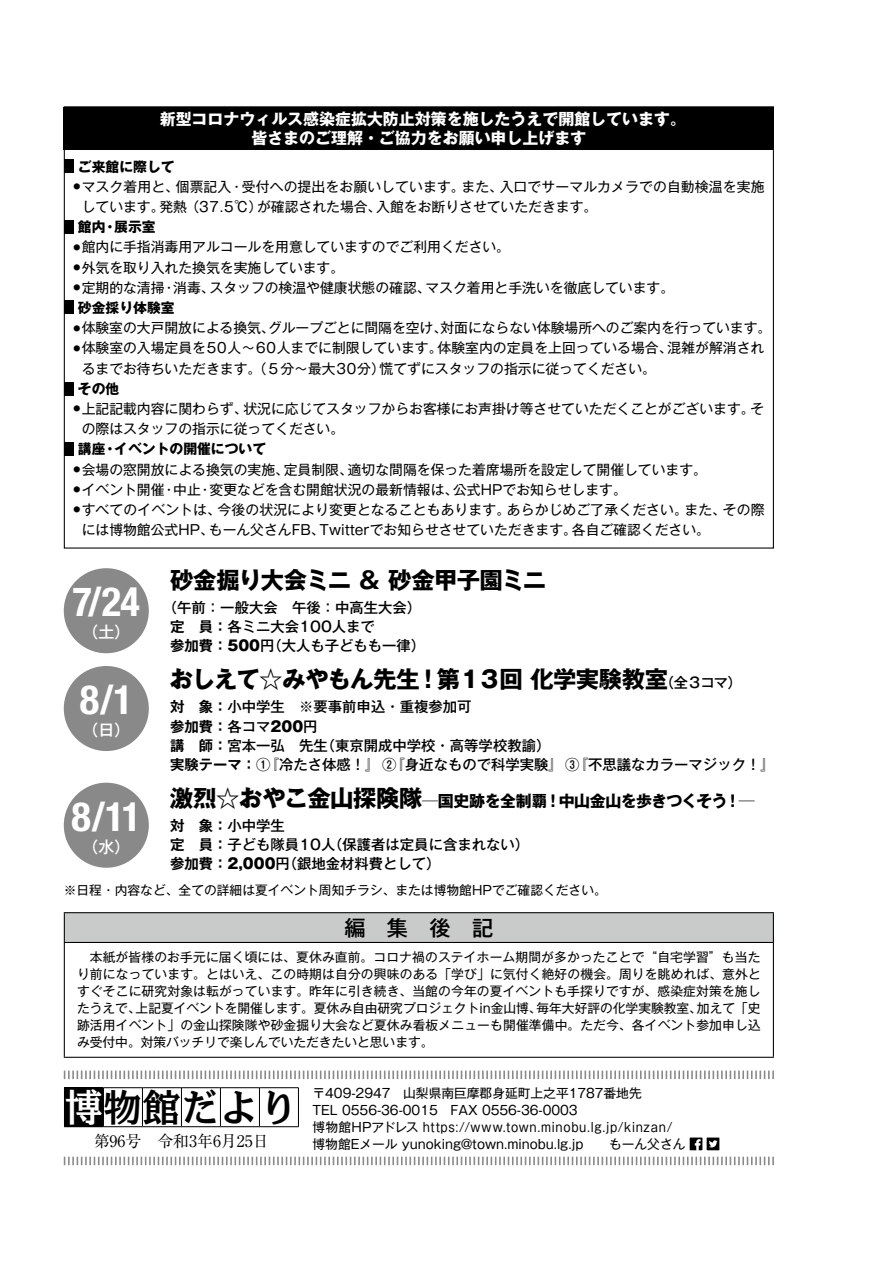
<style>
.page{position:relative;width:893px;height:1263px;background:#fff}
.page>*{position:absolute;margin:0;border:0;box-sizing:border-box;transform-origin:0 0}
.t1{font:700 condensed 40.35px "Helvetica Neue";color:#fff}
.t2{font:38.55px "Ro NOW Std MB";letter-spacing:.01em;color:#000}
.t3{font:700 23.4px "Gothic MB101 Pro";letter-spacing:-.04em;color:#000}
.t4{font:500 21.3px "Gothic MB101 Pro";color:#000}
.t5{font:700 15.9px/19.2px "Gothic MB101 Pro";color:#fff;text-align:center}
.t6{font:700 15.9px "Gothic MB101 Pro";letter-spacing:-.03em;color:#000}
.t7{font:15.9px "Ryumin Pro";color:#000}
.t8{font:500 15.9px "Gothic MB101 Pro";color:#fff}
.t9{font:500 14.4px/19.2px "Gothic MB101 Pro";color:#000}
.t10{font:700 14.4px "Gothic MB101 Pro De";color:#000}
.t11{font:13.8px/20.2px "Gothic MB101 Pro";color:#000}
.t12{font:700 13.8px "Gothic MB101 Pro";color:#000}
.t13{font:12.75px/17px "Gothic MB101 Pro";color:#000;text-align:justify}
.s1{font-weight:700}
.s2{font-family:"Gothic MB101 Pro De";font-weight:700}
.s3{font-weight:800}
.s4{font-weight:500;font-size:14.4px}
.s5{font-family:"Gothic MB101 Pro";font-weight:500}
.s6{font-family:"Gothic MB101 Pro";font-weight:800}
.s7{font-size:23.4px}
.s8{color:#fff}
</style>
<div class="page">
<div style="left:64px;top:107px;width:710px;height:43px;background:#000"></div>
<div style="left:64px;top:568px;width:85px;height:85px;background:#898989;border-radius:50%"></div>
<div style="left:64px;top:666px;width:85px;height:85px;background:#898989;border-radius:50%"></div>
<div style="left:64px;top:783px;width:85px;height:85px;background:#898989;border-radius:50%"></div>
<div style="left:64px;top:913px;width:709px;height:29px;background:#c9caca"></div>
<hr style="left:64px;top:912px;width:710px;height:1px;background:#000">
<svg style="left:64px;top:913px;width:1px;height:29px"></svg>
<svg style="left:773px;top:913px;width:1px;height:29px"></svg>
<hr style="left:64px;top:942px;width:710px;height:1px;background:#000">
<hr style="left:64px;top:943px;width:1px;height:114px;background:#000">
<hr style="left:773px;top:943px;width:1px;height:114px;background:#000">
<hr style="left:64px;top:1057px;width:710px;height:1px;background:#000">
<svg style="left:690px;top:1137px;width:29px;height:13px"></svg>
<div style="left:64px;top:1088px;width:39px;height:39px;background:#000"></div>
<hr style="left:64px;top:1087px;width:39px;height:1px;background:#000">
<hr style="left:103px;top:1087px;width:39px;height:1px;background:#000">
<hr style="left:103px;top:1088px;width:1px;height:38px;background:#000">
<hr style="left:142px;top:1087px;width:39px;height:1px;background:#000">
<hr style="left:142px;top:1088px;width:1px;height:38px;background:#000">
<hr style="left:181px;top:1087px;width:39px;height:1px;background:#000">
<hr style="left:181px;top:1088px;width:1px;height:38px;background:#000">
<hr style="left:220px;top:1087px;width:39px;height:1px;background:#000">
<hr style="left:220px;top:1088px;width:1px;height:38px;background:#000">
<hr style="left:259px;top:1087px;width:40px;height:1px;background:#000">
<hr style="left:259px;top:1088px;width:1px;height:38px;background:#000">
<hr style="left:298px;top:1088px;width:1px;height:38px;background:#000">
<hr style="left:103px;top:1126px;width:39px;height:1px;background:#000">
<hr style="left:142px;top:1126px;width:39px;height:1px;background:#000">
<hr style="left:181px;top:1126px;width:39px;height:1px;background:#000">
<hr style="left:220px;top:1126px;width:39px;height:1px;background:#000">
<hr style="left:259px;top:1126px;width:40px;height:1px;background:#000">
<svg style="left:64px;top:1070px;width:710px;height:9px"></svg>
<svg style="left:64px;top:1157px;width:710px;height:8px"></svg>
<div style="left:64px;top:159px;width:9px;height:14px;background:#000"></div>
<div style="left:64px;top:220px;width:9px;height:14px;background:#000"></div>
<div style="left:64px;top:301px;width:9px;height:13px;background:#000"></div>
<div style="left:64px;top:382px;width:9px;height:13px;background:#000"></div>
<div style="left:64px;top:442px;width:9px;height:14px;background:#000"></div>
<p class="t5" style="left:160px;top:107px;width:528px">新型コロナウィルス感染症拡大防止対策を施したうえで開館しています。皆さまのご理解・ご協力をお願い申し上げます</p>
<p class="t12" style="left:78px;top:155px;width:98px">ご来館に際して</p>
<p class="t11" style="left:82px;top:175px;width:684px;text-indent:-8px"><sup>●</sup> マスク着用と、個票記入・受付への提出をお願いしています。また、入口でサーマルカメラでの自動検温を実施しています。発熱（37.5℃）が確認された場合、入館をお断りさせていただきます。</p>
<p class="t12" style="left:78px;top:216px;width:79px">館内・展示室</p>
<p class="t11" style="left:73px;top:235px;width:438px"><sup>●</sup> 館内に手指消毒用アルコールを用意していますのでご利用ください。</p>
<p class="t11" style="left:73px;top:255px;width:272px"><sup>●</sup> 外気を取り入れた換気を実施しています。</p>
<p class="t11" style="left:78px;top:275px;width:598px;text-indent:-5px"><sup>●</sup> 定期的な清掃・消毒、スタッフの検温や健康状態の確認、マスク着用と手洗いを徹底しています。<span class="s1">砂金採り体験室</span></p>
<p class="t11" style="left:73px;top:316px;width:699px"><sup>●</sup> 体験室の大戸開放による換気、グループごとに間隔を空け、対面にならない体験場所へのご案内を行っています。</p>
<p class="t11" style="left:82px;top:336px;width:684px;text-indent:-8px"><sup>●</sup> 体験室の入場定員を50人～60人までに制限しています。体験室内の定員を上回っている場合、混雑が解消されるまでお待ちいただきます。（５分～最大30分）慌てずにスタッフの指示に従ってください。</p>
<p class="t12" style="left:78px;top:377px;width:43px">その他</p>
<p class="t11" style="left:82px;top:397px;width:684px;text-indent:-8px"><sup>●</sup> 上記記載内容に関わらず、状況に応じてスタッフからお客様にお声掛け等させていただくことがございます。その際はスタッフの指示に従ってください。</p>
<p class="t12" style="left:78px;top:438px;width:190px">講座・イベントの開催について</p>
<p class="t11" style="left:73px;top:457px;width:635px"><sup>●</sup> 会場の窓開放による換気の実施、定員制限、適切な間隔を保った着席場所を設定して開催しています。</p>
<p class="t11" style="left:73px;top:477px;width:555px"><sup>●</sup> イベント開催・中止・変更などを含む開館状況の最新情報は、公式HPでお知らせします。</p>
<p class="t11" style="left:82px;top:498px;width:684px;text-indent:-8px"><sup>●</sup> すべてのイベントは、今後の状況により変更となることもあります。あらかじめご了承ください。また、その際には博物館公式HP、もーん父さんFB、Twitterでお知らせさせていただきます。各自ご確認ください。</p>
<h3 class="t3" style="left:170px;top:560px;width:378px">砂金掘り大会ミニ ＆ 砂金甲子園ミニ</h3>
<p class="t9" style="left:170px;top:596px;width:257px;text-indent:-7px">（午前：一般大会　午後：中高生大会）<span class="s2">定　員：</span>各ミニ大会100人まで<br><span class="s2">参加費：</span><span class="s3">500</span>円（大人も子どもも一律）</p>
<h3 class="t3" style="left:170px;top:660px;width:574px">おしえて☆みやもん先生！第１３回 化学実験教室<span class="s4">（全３コマ）</span></h3>
<p class="t9" style="left:170px;top:695px;width:303px"><span class="s2">対　象：</span>小中学生　※要事前申込・重複参加可</p>
<p class="t10" style="left:170px;top:714px;width:149px">参加費：<span class="s5">各コマ</span><span class="s6">200</span><span class="s5">円</span></p>
<p class="t9" style="left:170px;top:734px;width:606px"><span class="s2">講　師：</span>宮本一弘　先生（東京開成中学校・高等学校教諭）<br><span class="s2">実験テーマ：</span>①『冷たさ体感！』 ②『身近なもので科学実験』 ③『不思議なカラーマジック！』</p>
<p class="t6" style="left:170px;top:788px;width:586px"><span class="s7">激烈☆おやこ金山探険隊</span>─国史跡を全制覇！中山金山を歩きつくそう！─</p>
<p class="t10" style="left:170px;top:813px;width:116px">対　象：<span class="s5">小中学生</span></p>
<p class="t9" style="left:170px;top:833px;width:361px"><span class="s2">定　員：</span>子ども隊員10人（保護者は定員に含まれない）<span class="s2">参加費：</span><span class="s3">2,000</span>円（銀地金材料費として）</p>
<p class="t13" style="left:64px;top:880px;width:545px">※日程・内容など、全ての詳細は夏イベント周知チラシ、または博物館HPでご確認ください。</p>
<h1 class="t1" style="left:72px;top:577px;width:69px">7/24</h1>
<p class="t8" style="left:82px;top:619px;width:49px">（土）</p>
<h1 class="t1" style="left:80px;top:675px;width:54px">8/1</h1>
<p class="t8" style="left:82px;top:717px;width:49px">（日）</p>
<h1 class="t1" style="left:72px;top:792px;width:71px">8/11</h1>
<p class="t8" style="left:82px;top:833px;width:49px">（水）</p>
<h3 class="t4" style="left:344px;top:910px;width:150px">編　集　後　記</h3>
<p class="t13" style="left:77px;top:947px;width:685px;text-indent:13px">本紙が皆様のお手元に届く頃には、夏休み直前。コロナ禍のステイホーム期間が多かったことで“自宅学習”も当たり前になっています。とはいえ、この時期は自分の興味のある「学び」に気付く絶好の機会。周りを眺めれば、意外とすぐそこに研究対象は転がっています。昨年に引き続き、当館の今年の夏イベントも手探りですが、感染症対策を施したうえで、上記夏イベントを開催します。夏休み自由研究プロジェクトin金山博、毎年大好評の化学実験教室、加えて「史跡活用イベント」の金山探険隊や砂金掘り大会など夏休み看板メニューも開催準備中。ただ今、各イベント参加申し込み受付中。対策バッチリで楽しんでいただきたいと思います。</p>
<p class="t13" style="left:313px;top:1082px;width:361px;text-align:left">〒409-2947　山梨県南巨摩郡身延町上之平1787番地先<br>TEL 0556-36-0015　FAX 0556-36-0003<br>博物館HPアドレス https://www.town.minobu.lg.jp/kinzan/</p>
<p class="t7" style="left:94px;top:1129px;width:176px">第96号　令和3年6月25日</p>
<p class="t13" style="left:313px;top:1134px;width:374px">博物館Eメール yunoking@town.minobu.lg.jp　　もーん父さん</p>
<h2 class="t2" style="left:64px;top:1081px;width:235px"><span class="s8">博</span>物館だより</h2>
</div>
